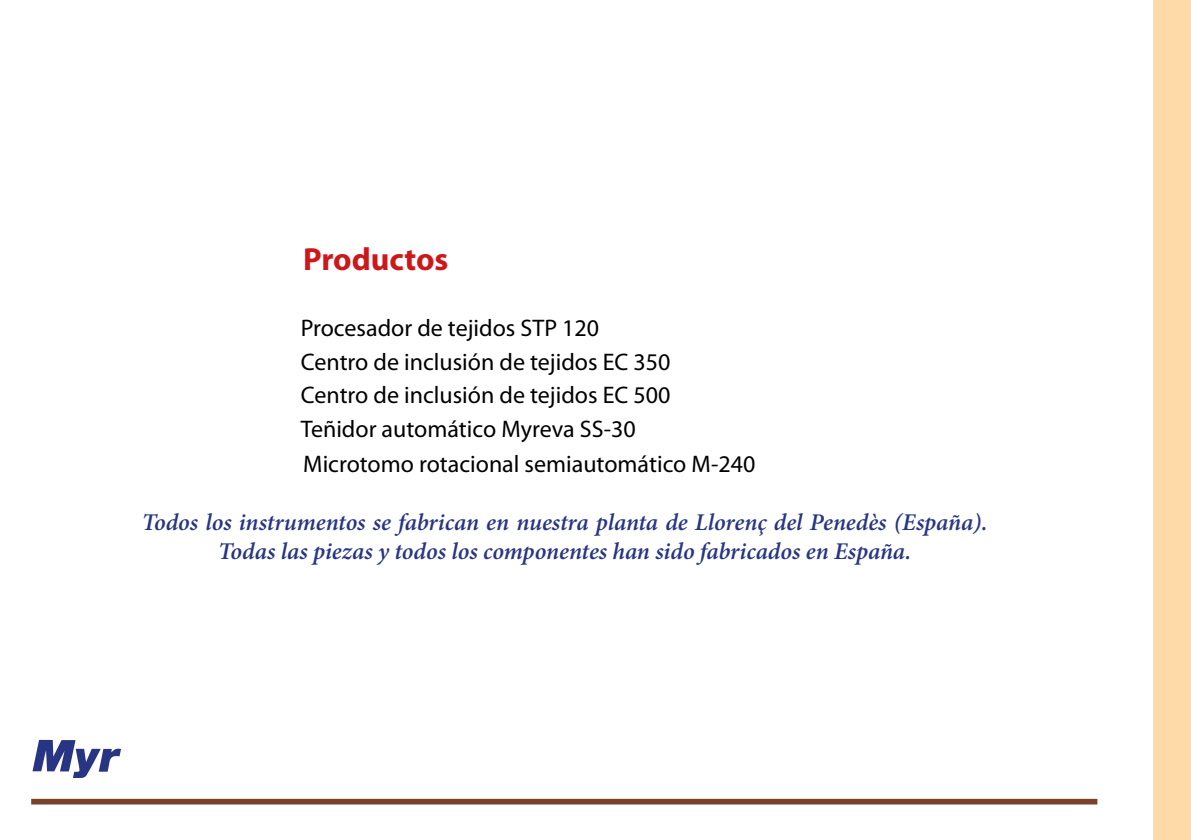
<style>
.page{position:relative;width:1191px;height:840px;background:#fff}
.page>*{position:absolute;margin:0;border:0;box-sizing:border-box;transform-origin:0 0}
.t1{font:700 32px "Myriad Pro";color:#cd171a}
.t2{font:24px/33.4px "Myriad Pro";color:#000}
.t3{font:italic 600 24px/28.8px "Minion Pro";color:#283583;text-align:center}
</style>
<div class="page">
<div style="left:1153px;top:0;width:38px;height:839px;background:#fedaa9"></div>
<div style="left:31px;top:798px;width:1066px;height:6px;background:#7a422a"></div>
<svg style="left:32px;top:739px;width:89px;height:38px"></svg>
<h1 class="t1" style="left:303px;top:241px;width:147px">Productos</h1>
<p class="t2" style="left:301px;top:312px;width:371px">Procesador de tejidos STP 120<br>Centro de inclusión de tejidos EC 350<br>Centro de inclusión de tejidos EC 500<br>Teñidor automático Myreva SS-30</p>
<p class="t2" style="left:303px;top:448px;width:454px">Microtomo rotacional semiautomático M-240</p>
<p class="t3" style="left:142px;top:508px;width:847px">Todos los instrumentos se fabrican en nuestra planta de Llorenç del Penedès (España).<br>Todas las piezas y todos los componentes han sido fabricados en España.</p>
</div>
